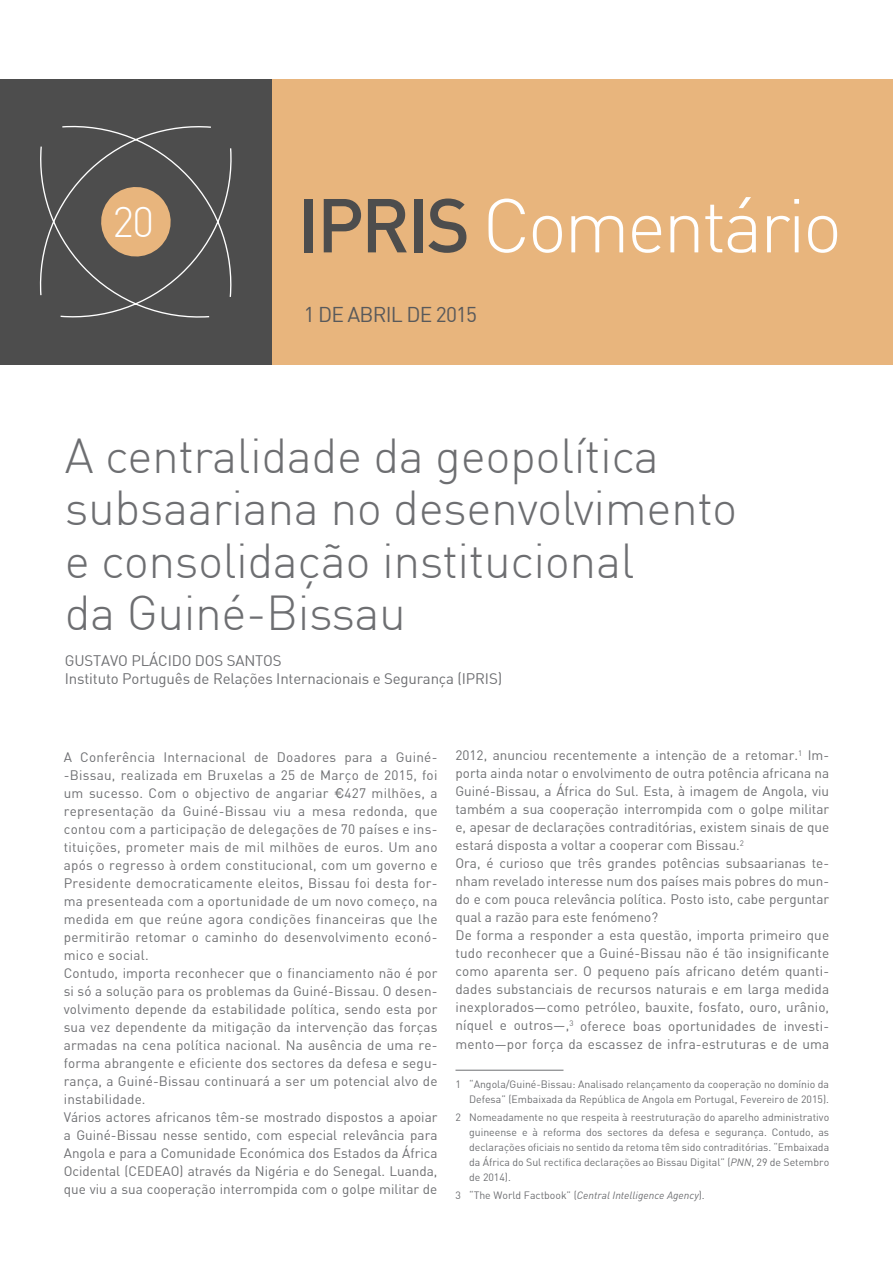
<style>
.page{position:relative;width:893px;height:1263px;background:#fff}
.page>*{position:absolute;margin:0;border:0;box-sizing:border-box;transform-origin:0 0}
.t1{font:300 75px "DIN";color:#fff}
.t2{font:300 48px/52.5px "DIN";letter-spacing:-.01em;color:#6d6e71}
.t3{font:300 42px "DIN";color:#fff}
.t4{font:21px "DIN Regular";letter-spacing:-.04em;color:#58595b}
.t5{font:15px/18px "DIN Regular";letter-spacing:-.01em;color:#6d6e71}
.t6{font:13.5px/18px "DIN Regular";letter-spacing:.01em;color:#6d6e71}
.t7{font:10.5px/15px "DIN Regular";color:#6d6e71;text-align:right}
.t8{font:italic 10.5px "DIN";color:#6d6e71}
.s1{font-family:"DIN Medium";font-weight:400;color:#4d4d4d}
.s2{font-family:"Helvetica"}
.s3{font-family:"DIN";font-style:italic}
.s4{font-family:"DIN Regular";font-style:normal}
</style>
<div class="page">
<div style="left:269px;top:79px;width:624px;height:286px;background:#e8b57d"></div>
<div style="left:0;top:79px;width:272px;height:286px;background:#4d4d4d"></div>
<svg style="left:39px;top:125px;width:193px;height:193px"></svg>
<hr style="left:455px;top:1070px;width:108px;height:1px;background:#6d6e71">
<h3 class="t3" style="left:113px;top:196px;width:43px">20</h3>
<h1 class="t1" style="left:298px;top:179px;width:546px"><span class="s1">IPRIS</span> Comentário</h1>
<h3 class="t4" style="left:304px;top:302px;width:175px">1 DE ABRIL DE 2015</h3>
<h2 class="t2" style="left:65px;top:429px;width:674px">A centralidade da geopolítica subsaariana no desenvolvimento e consolidação institucional<br>da Guiné-Bissau</h2>
<p class="t5" style="left:65px;top:652px;width:439px">GUSTAVO PLÁCIDO DOS SANTOs<br>Instituto Português de Relações Internacionais e Segurança (IPRIS)</p>
<p class="t6" style="left:64px;top:748px;width:375px">A Conferência Internacional de Doadores para a Guiné--Bissau, realizada em Bruxelas a 25 de Março de 2015, foi um sucesso. Com o objectivo de angariar <span class="s2">€</span>427 milhões, a representação da Guiné-Bissau viu a mesa redonda, que contou com a participação de delegações de 70 países e ins&shy;tituições, prometer mais de mil milhões de euros. Um ano após o regresso à ordem constitucional, com um governo e Presidente democraticamente eleitos, Bissau foi desta for&shy;ma presenteada com a oportunidade de um novo começo, na medida em que reúne agora condições financeiras que lhe permitirão retomar o caminho do desenvolvimento econó&shy;mico e social.<br>Contudo, importa reconhecer que o financiamento não é por si só a solução para os problemas da Guiné-Bissau. O desen&shy;volvimento depende da estabilidade política, sendo esta por sua vez dependente da mitigação da intervenção das forças armadas na cena política nacional. Na ausência de uma re&shy;forma abrangente e eficiente dos sectores da defesa e segu&shy;rança, a Guiné-Bissau continuará a ser um potencial alvo de instabilidade.<br>Vários actores africanos têm-se mostrado dispostos a apoiar a Guiné-Bissau nesse sentido, com especial relevância para Angola e para a Comunidade Económica dos Estados da África Ocidental (CEDEAO) através da Nigéria e do Senegal. Luanda, que viu a sua cooperação interrompida com o golpe militar de</p>
<p class="t6" style="left:455px;top:746px;width:375px">2012, anunciou recentemente a intenção de a retomar.<sup>1</sup> Im&shy;porta ainda notar o envolvimento de outra potência africana na Guiné-Bissau, a África do Sul. Esta, à imagem de Angola, viu também a sua cooperação interrompida com o golpe militar e, apesar de declarações contraditórias, existem sinais de que estará disposta a voltar a cooperar com Bissau.<sup>2<br></sup>Ora, é curioso que três grandes potências subsaarianas te&shy;nham revelado interesse num dos países mais pobres do mun&shy;do e com pouca relevância política. Posto isto, cabe perguntar qual a razão para este fenómeno?<br>De forma a responder a esta questão, importa primeiro que tudo reconhecer que a Guiné-Bissau não é tão insignificante como aparenta ser. O pequeno país africano detém quanti&shy;dades substanciais de recursos naturais e em larga medida inexplorados—como petróleo, bauxite, fosfato, ouro, urânio, níquel e outros—,<sup>3</sup> oferece boas oportunidades de investi&shy;mento—por força da escassez de infra-estruturas e de uma</p>
<p class="t7" style="left:455px;top:1077px;width:375px">1 “Angola/Guiné-Bissau: Analisado relançamento da cooperação no domínio da<br>Defesa” (Embaixada da República de Angola em Portugal, Fevereiro de 2015).</p>
<p class="t7" style="left:469px;top:1110px;width:362px;text-align:justify;text-indent:-14px">2 Nomeadamente no que respeita à reestruturação do aparelho administrativo guineense e à reforma dos sectores da defesa e segurança. Contudo, as declarações oficiais no sentido da retoma têm sido contraditórias. “Embaixada da África do Sul rectifica declarações ao Bissau Digital” (<span class="s3">PNN</span>, 29 de Setembro de 2014).</p>
<p class="t8" style="left:455px;top:1189px;width:251px"><span class="s4">3 “The World Factbook” (</span>Central Intelligence Agency<span class="s4">).</span></p>
</div>
